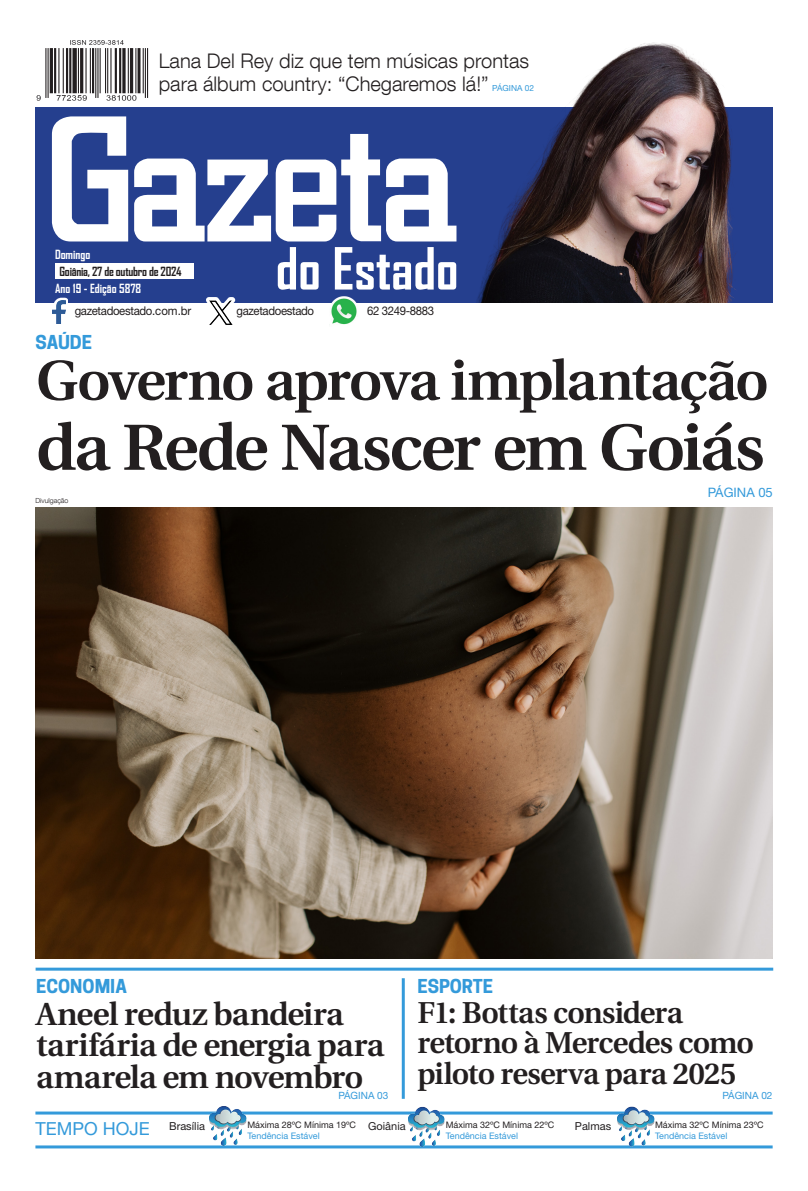
<style>
.page{position:relative;width:808px;height:1191px;background:#fff}
.page>*{position:absolute;margin:0;border:0;box-sizing:border-box;transform-origin:0 0}
.Manchete{font:600 65px "Utopia";letter-spacing:-.035em;color:#231f20}
.Manchete-2{font:600 56px "Utopia";letter-spacing:-.04em;color:#231f20}
.t1{font:700 55.6px "Agency FB";color:#fff}
.Manchete-3{font:600 32px/31.7px "Utopia";letter-spacing:-.025em;color:#231f20}
.Manchete-4{font:600 30.2px/30.2px "Utopia";letter-spacing:-.025em;color:#231f20}
.t2{font:300 20.1px/23.1px "Helvetica Neue LT Com";color:#231f20}
.Retranca{font:700 18px "Cooper Hewitt";color:#349ada}
.Retranca-2{font:18px "Helvetica Neue LT Std";color:#349ada}
.Retranca-3{font:13px "Helvetica Neue LT Std";color:#349ada}
.t3{font:700 12.1px "Agency FB";letter-spacing:-.02em;color:#231f20}
.t4{font:700 12.1px "Agency FB";color:#fff}
.t5{font:12px "Helvetica Neue LT Std";letter-spacing:-.03em;color:#231f20;scale:.95 1}
.Legenda{font:11px "Helvetica Neue LT Std";color:#231f20}
.Retranca-4{font:10px "Helvetica Neue LT Std";color:#349ada}
.Legenda-2{font:9px "Helvetica Neue LT Std";color:#231f20}
.Legenda-3{font:9px "Helvetica Neue LT Std";color:#349ada}
.Retranca-5{font:8.4px "Helvetica Neue LT Std";color:#349ada}
.Crédito_Fotógrafo{font:300 7px "Helvetica Neue LT Com";color:#231f20}
</style>
<div class="page">
<div style="left:35px;top:107px;width:737px;height:196px;background:#253f8e"></div>
<svg style="left:52px;top:116px;width:76px;height:125px"></svg>
<svg style="left:134px;top:134px;width:289px;height:107px"></svg>
<div style="left:55px;top:263px;width:138px;height:16px;background:#fff"></div>
<svg style="left:56px;top:297px;width:12px;height:17px"></svg>
<img style="left:52px;top:300px;width:13px;height:24px">
<img style="left:36px;top:40px;width:112px;height:61px">
<img style="left:329px;top:296px;width:28px;height:29px">
<img style="left:423px;top:43px;width:350px;height:260px">
<div style="left:206px;top:297px;width:30px;height:31px;background:#fff"></div>
<img style="left:206px;top:299px;width:28px;height:26px">
<div style="left:154px;top:47px;width:381px;height:55px;background:#fff"></div>
<hr style="left:35px;top:1111px;width:738px;height:3px;background:#349ada">
<hr style="left:35px;top:1145px;width:738px;height:3px;background:#349ada">
<img style="left:408px;top:1106px;width:38px;height:41px">
<img style="left:209px;top:1106px;width:38px;height:40px">
<img style="left:617px;top:1106px;width:38px;height:40px">
<hr style="left:36px;top:967px;width:737px;height:3px;background:#349ada">
<hr style="left:402px;top:978px;width:3px;height:120px;background:#349ada">
<img style="left:35px;top:508px;width:738px;height:450px">
<p class="t2" style="left:159px;top:49px;width:372px">Lana Del Rey diz que tem músicas prontas para álbum country: “Chegaremos lá!”</p>
<p class="Retranca-5" style="left:492px;top:83px;width:43px">PÁGINA 02</p>
<p class="t4" style="left:55px;top:247px;width:37px">Domingo</p>
<p class="t3" style="left:60px;top:264px;width:124px">Goiânia, 27 de outubro de 2024</p>
<p class="t4" style="left:55px;top:281px;width:88px">Ano 19 - Edição 5878</p>
<p class="t1" style="left:276px;top:234px;width:184px">do Estado</p>
<p class="t5" style="left:75px;top:304px;width:124px">gazetadoestado.com.br</p>
<p class="t5" style="left:236px;top:304px;width:83px">gazetadoestado</p>
<p class="t5" style="left:367px;top:303px;width:72px">62 3249-8883</p>
<p class="Retranca" style="left:36px;top:332px;width:58px">SAÚDE</p>
<p class="Manchete-2" style="left:36px;top:349px;width:734px">Governo aprova implantação</p>
<p class="Manchete" style="left:36px;top:411px;width:730px">da Rede Nascer em Goiás</p>
<p class="Crédito_Fotógrafo" style="left:35px;top:496px;width:35px">Divulgação</p>
<p class="Retranca-3" style="left:708px;top:484px;width:67px">PÁGINA 05</p>
<p class="Retranca" style="left:36px;top:975px;width:92px">ECONOMIA</p>
<p class="Retranca" style="left:417px;top:975px;width:77px">ESPORTE</p>
<p class="Manchete-3" style="left:36px;top:998px;width:350px">Aneel reduz bandeira tarifária de energia para amarela em novembro</p>
<p class="Manchete-4" style="left:417px;top:998px;width:338px">F1: Bottas considera retorno à Mercedes como piloto reserva para 2025</p>
<p class="Retranca-4" style="left:338px;top:1089px;width:51px">PÁGINA 03</p>
<p class="Retranca-4" style="left:722px;top:1089px;width:51px">PÁGINA 02</p>
<p class="Retranca-2" style="left:35px;top:1117px;width:116px">TEMPO HOJE</p>
<p class="Legenda" style="left:169px;top:1119px;width:37px">Brasília</p>
<p class="Legenda-2" style="left:247px;top:1119px;width:110px">Máxima 28ºC Mínima 19ºC</p>
<p class="Legenda" style="left:368px;top:1119px;width:39px">Goiânia</p>
<p class="Legenda" style="left:575px;top:1119px;width:38px">Palmas</p>
<p class="Legenda-3" style="left:247px;top:1130px;width:74px">Tendência Estável</p>
<p class="Legenda-2" style="left:446px;top:1119px;width:110px">Máxima 32ºC Mínima 22ºC</p>
<p class="Legenda-3" style="left:446px;top:1130px;width:74px">Tendência Estável</p>
<p class="Legenda-2" style="left:655px;top:1119px;width:110px">Máxima 32ºC Mínima 23ºC</p>
<p class="Legenda-3" style="left:655px;top:1130px;width:74px">Tendência Estável</p>
</div>
